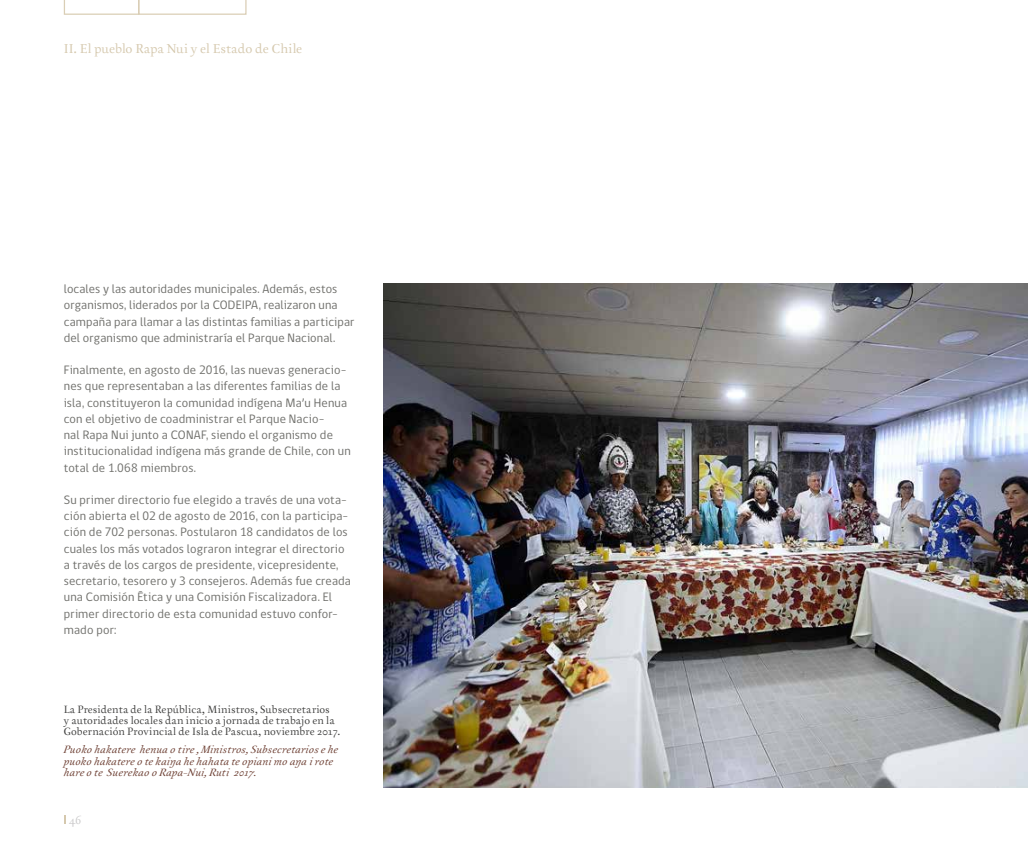
<style>
.page{position:relative;width:1028px;height:851px;background:#fff}
.page>*{position:absolute;margin:0;border:0;box-sizing:border-box;transform-origin:0 0}
.t1{font:13.75px "Australis Pro";letter-spacing:.005em;color:#d5c8ad}
.t2{font:12.5px/16.2px "gob CL";letter-spacing:.01em;color:#6f6f6b}
.t3{font:12.5px "Australis Pro";color:#c7c6c7}
.t4{font:11.25px/11.2px "Australis Pro";letter-spacing:.01em;color:#3c3c3b}
.t5{font:italic 11.25px/11.2px "Australis Pro";letter-spacing:.01em;color:#714438;scale:1.1 1}
</style>
<div class="page">
<img style="left:383px;top:283px;width:645px;height:504px">
<svg style="left:64px;top:0;width:182px;height:15px"></svg>
<svg style="left:64px;top:815px;width:2px;height:8px"></svg>
<p class="t1" style="left:64px;top:41px;width:240px">II. El pueblo Rapa Nui y el Estado de Chile</p>
<p class="t2" style="left:64px;top:281px;width:292px">locales y las autoridades municipales. Además, estos organismos, liderados por la CODEIPA, realizaron una campaña para llamar a las distintas familias a participar del organismo que administraría el Parque Nacional.</p>
<p class="t2" style="left:64px;top:362px;width:288px">Finalmente, en agosto de 2016, las nuevas generacio&shy;nes que representaban a las diferentes familias de la isla, constituyeron la comunidad indígena Ma’u Henua con el objetivo de coadministrar el Parque Nacio-<br>nal Rapa Nui junto a CONAF, siendo el organismo de institucionalidad indígena más grande de Chile, con un total de 1.068 miembros.</p>
<p class="t2" style="left:64px;top:492px;width:289px">Su primer directorio fue elegido a través de una vota&shy;ción abierta el 02 de agosto de 2016, con la participa&shy;ción de 702 personas. Postularon 18 candidatos de los cuales los más votados lograron integrar el directorio a través de los cargos de presidente, vicepresidente, secretario, tesorero y 3 consejeros. Además fue creada una Comisión Ética y una Comisión Fiscalizadora. El primer directorio de esta comunidad estuvo confor&shy;mado por:</p>
<p class="t4" style="left:64px;top:703px;width:278px">La Presidenta de la República, Ministros, Subsecretarios<br>y autoridades locales dan inicio a jornada de trabajo en la<br>Gobernación Provincial de Isla de Pascua, noviembre 2017.</p>
<p class="t5" style="left:64px;top:744px;width:251px">Puoko hakatere henua o tire , Ministros, Subsecretarios e he puoko hakatere o te kaiŋa he hahata te opiani mo aŋa i rote hare o te Suerekao o Rapa-Nui, Ruti 2017.</p>
<p class="t3" style="left:69px;top:812px;width:14px">46</p>
</div>
